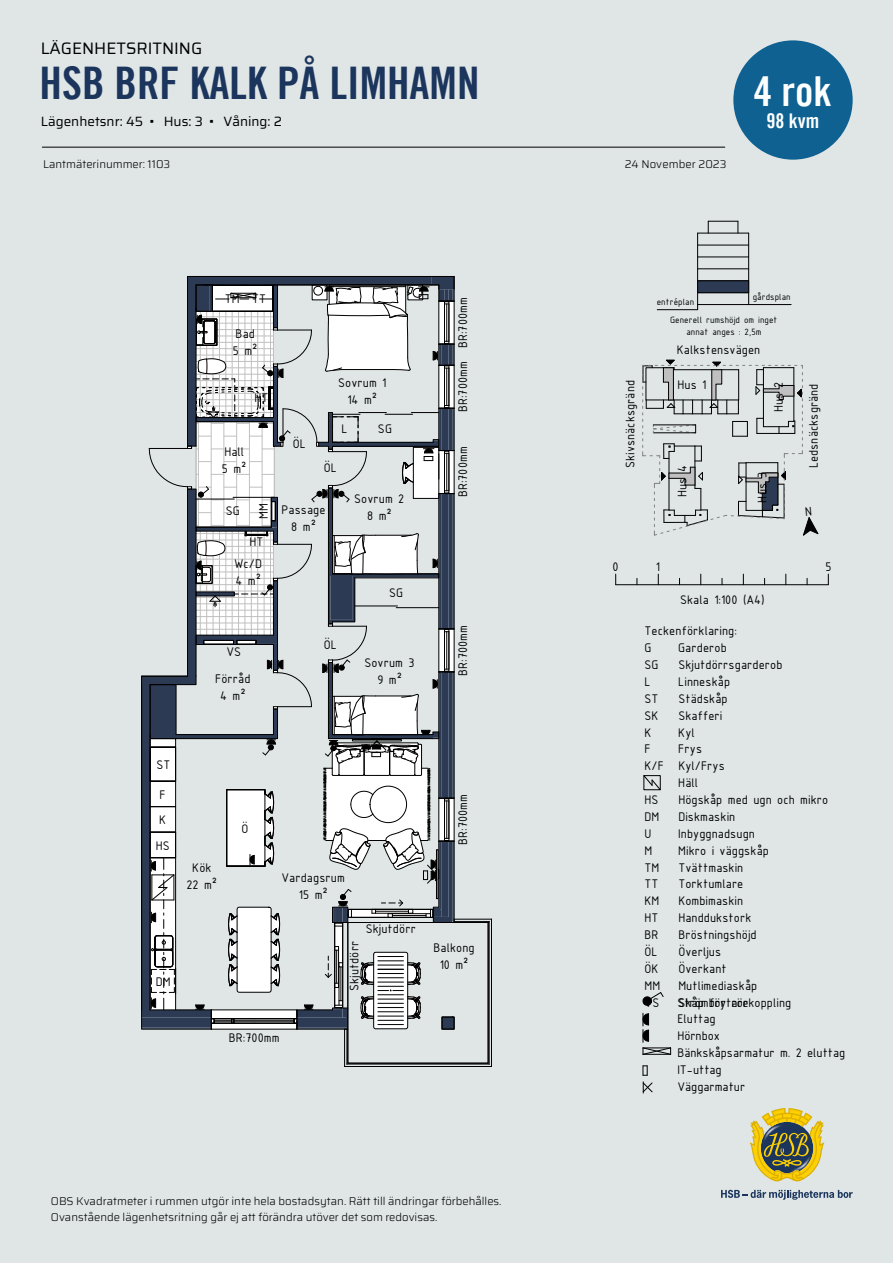
<style>
.page{position:relative;width:893px;height:1263px;background:#e0e6e6}
.page>*{position:absolute;margin:0;border:0;box-sizing:border-box;transform-origin:0 0}
.t1{font:45px "Trade Gothic LT Bold Cond Twenty";color:#1c355d}
.t2{font:41.4px "Trade Gothic LT Bold Cond Twenty";color:#feffff}
.t3{font:20.25px "Trade Gothic LT Bold Cond Twenty";color:#feffff}
.t4{font:16.65px "Saira";color:#000}
.t5{font:13.5px/17px "ISOCPEUR";letter-spacing:.005em;color:#000;text-align:center}
.t6{font:13.5px "Saira";color:#000}
.t7{font:300 11.25px/16.4px "Saira";color:#000}
.t8{font:9.9px/12.5px "ISOCPEUR";letter-spacing:.005em;color:#000;text-align:center}
.t9{font:9.75px "ISOCPEUR";letter-spacing:.005em;color:#000}
</style>
<div class="page">
<div style="left:733px;top:40px;width:120px;height:120px;background:#0f6191;border-radius:50%"></div>
<svg style="left:750px;top:1108px;width:74px;height:74px"></svg>
<svg style="left:721px;top:1190px;width:132px;height:10px"></svg>
<img style="left:761px;top:1122px;width:52px;height:54px">
<hr style="left:141px;top:676px;width:1px;height:353px;background:#000">
<hr style="left:616px;top:584px;width:212px;height:1px;background:#000">
<hr style="left:698px;top:233px;width:51px;height:1px;background:#000">
<hr style="left:698px;top:245px;width:51px;height:1px;background:#000">
<hr style="left:708px;top:221px;width:30px;height:1px;background:#000">
<svg style="left:738px;top:221px;width:1px;height:12px"></svg>
<svg style="left:708px;top:221px;width:1px;height:12px"></svg>
<hr style="left:749px;top:304px;width:42px;height:1px;background:#000">
<hr style="left:657px;top:309px;width:41px;height:1px;background:#000">
<hr style="left:748px;top:233px;width:1px;height:72px;background:#000">
<hr style="left:697px;top:233px;width:1px;height:72px;background:#000">
<hr style="left:698px;top:257px;width:51px;height:1px;background:#000">
<hr style="left:698px;top:269px;width:51px;height:1px;background:#000">
<hr style="left:698px;top:304px;width:51px;height:1px;background:#000">
<div style="left:698px;top:281px;width:51px;height:12px;background:#2c3a54"></div>
<div style="left:697px;top:281px;width:52px;height:12px;border:1px solid #000"></div>
<hr style="left:42px;top:147px;width:683px;height:1px;background:#000">
<svg style="left:643px;top:775px;width:18px;height:16px"></svg>
<div style="left:643px;top:775px;width:17px;height:15px;border:1px solid #000"></div>
<svg style="left:642px;top:1082px;width:11px;height:11px"></svg>
<svg style="left:643px;top:1066px;width:5px;height:10px"></svg>
<svg style="left:642px;top:992px;width:22px;height:14px"></svg>
<svg style="left:642px;top:1013px;width:29px;height:42px"></svg>
<svg style="left:142px;top:276px;width:350px;height:791px"></svg>
<svg style="left:642px;top:359px;width:177px;height:177px"></svg>
<p class="t4" style="left:41px;top:36px;width:163px">LÄGENHETSRITNING</p>
<h1 class="t1" style="left:40px;top:55px;width:441px">HSB BRF KALK PÅ LIMHAMN</h1>
<h2 class="t2" style="left:754px;top:66px;width:80px">4 rok</h2>
<p class="t6" style="left:41px;top:112px;width:242px">Lägenhetsnr: 45 • Hus: 3 • Våning: 2</p>
<h3 class="t3" style="left:766px;top:109px;width:54px">98 kvm</h3>
<p class="t7" style="left:43px;top:155px;width:129px">Lantmäterinummer: 1103</p>
<p class="t7" style="left:625px;top:155px;width:103px">24 November 2023</p>
<p class="t5" style="left:225px;top:289px;width:43px">TM TT</p>
<p class="t5" style="left:233px;top:325px;width:26px;text-align:left">Bad<br>5 m²</p>
<p class="t5" style="left:254px;top:388px;width:15px">HT</p>
<p class="t5" style="left:222px;top:442px;width:26px;text-align:left">Hall<br>5 m²</p>
<p class="t5" style="left:226px;top:501px;width:15px">SG</p>
<p class="t5" style="left:255px;top:519px;width:17px;rotate:-90deg">MM</p>
<p class="t5" style="left:249px;top:532px;width:15px">HT</p>
<p class="t5" style="left:234px;top:555px;width:30px;text-align:left">Wc/D<br>4 m²</p>
<p class="t5" style="left:338px;top:373px;width:50px">Sovrum 1<br>14 m²</p>
<p class="t5" style="left:293px;top:435px;width:15px">ÖL</p>
<p class="t5" style="left:341px;top:420px;width:8px">L</p>
<p class="t5" style="left:378px;top:420px;width:15px">SG</p>
<p class="t5" style="left:324px;top:459px;width:15px">ÖL</p>
<p class="t5" style="left:281px;top:500px;width:46px">Passage<br>8 m²</p>
<p class="t5" style="left:354px;top:490px;width:52px">Sovrum 2<br>8 m²</p>
<p class="t5" style="left:389px;top:584px;width:15px">SG</p>
<p class="t5" style="left:226px;top:642px;width:16px">VS</p>
<p class="t5" style="left:215px;top:670px;width:37px">Förråd<br>4 m²</p>
<p class="t5" style="left:324px;top:636px;width:15px">ÖL</p>
<p class="t5" style="left:364px;top:654px;width:52px">Sovrum 3<br>9 m²</p>
<p class="t5" style="left:454px;top:412px;width:116px;rotate:-90deg">BR:700mm BR:700mm</p>
<p class="t5" style="left:454px;top:497px;width:52px;rotate:-90deg">BR:700mm</p>
<p class="t5" style="left:454px;top:676px;width:52px;rotate:-90deg">BR:700mm</p>
<p class="t5" style="left:157px;top:755px;width:15px">ST</p>
<p class="t5" style="left:160px;top:785px;width:8px">F</p>
<p class="t5" style="left:159px;top:811px;width:8px">K</p>
<p class="t5" style="left:156px;top:836px;width:15px">HS</p>
<p class="t5" style="left:156px;top:972px;width:16px">DM</p>
<p class="t5" style="left:242px;top:819px;width:8px">Ö</p>
<p class="t5" style="left:186px;top:859px;width:32px">Kök<br>22 m²</p>
<p class="t5" style="left:281px;top:868px;width:65px">Vardagsrum<br>15 m²</p>
<p class="t5" style="left:366px;top:920px;width:52px">Skjutdörr</p>
<p class="t5" style="left:345px;top:991px;width:52px;rotate:-90deg">Skjutdörr</p>
<p class="t5" style="left:229px;top:1029px;width:52px">BR:700mm</p>
<p class="t5" style="left:454px;top:845px;width:52px;rotate:-90deg">BR:700mm</p>
<p class="t5" style="left:433px;top:939px;width:43px">Balkong<br>10 m²</p>
<p class="t7" style="left:51px;top:1193px;width:452px">OBS Kvadratmeter i rummen utgör inte hela bostadsytan. Rätt till ändringar förbehålles.<br>Ovanstående lägenhetsritning går ej att förändra utöver det som redovisas.</p>
<p class="t9" style="left:657px;top:295px;width:39px">entréplan</p>
<p class="t9" style="left:753px;top:291px;width:39px">gårdsplan</p>
<p class="t8" style="left:670px;top:313px;width:109px">Generell rumshöjd om inget annat anges : 2,5m</p>
<p class="t5" style="left:677px;top:340px;width:85px">Kalkstensvägen</p>
<p class="t5" style="left:621px;top:468px;width:90px;rotate:-90deg">Skivsnäcksgränd</p>
<p class="t5" style="left:677px;top:376px;width:31px">Hus 1</p>
<p class="t5" style="left:770px;top:412px;width:32px;rotate:-90deg">Hus 2</p>
<p class="t5" style="left:753px;top:503px;width:32px;rotate:-90deg">Hus 3</p>
<p class="t5" style="left:673px;top:497px;width:33px;rotate:-90deg">Hus 4</p>
<p class="t5" style="left:804px;top:468px;width:86px;rotate:-90deg">Ledsnäcksgränd</p>
<p class="t5" style="left:613px;top:557px;width:8px">0</p>
<p class="t5" style="left:656px;top:557px;width:6px">1</p>
<p class="t5" style="left:825px;top:557px;width:8px">5</p>
<p class="t5" style="left:680px;top:590px;width:86px">Skala 1:100 (A4)</p>
<p class="t5" style="left:644px;top:622px;width:94px;text-align:left">Teckenförklaring:<br>G</p>
<p class="t5" style="left:678px;top:639px;width:50px">Garderob</p>
<p class="t5" style="left:644px;top:656px;width:16px">SG</p>
<p class="t5" style="left:678px;top:656px;width:106px">Skjutdörrsgarderob</p>
<p class="t5" style="left:644px;top:673px;width:8px">L</p>
<p class="t5" style="left:678px;top:673px;width:53px">Linneskåp</p>
<p class="t5" style="left:644px;top:690px;width:16px">ST</p>
<p class="t5" style="left:678px;top:690px;width:51px">Städskåp</p>
<p class="t5" style="left:644px;top:706px;width:16px">SK</p>
<p class="t5" style="left:678px;top:706px;width:46px">Skafferi</p>
<p class="t5" style="left:644px;top:723px;width:8px">K</p>
<p class="t5" style="left:678px;top:723px;width:18px">Kyl</p>
<p class="t5" style="left:644px;top:740px;width:8px">F</p>
<p class="t5" style="left:678px;top:740px;width:25px">Frys</p>
<p class="t5" style="left:644px;top:757px;width:82px">K/F Kyl/Frys</p>
<p class="t5" style="left:678px;top:774px;width:22px">Häll</p>
<p class="t5" style="left:644px;top:791px;width:16px">HS</p>
<p class="t5" style="left:678px;top:791px;width:151px">Högskåp med ugn och mikro</p>
<p class="t5" style="left:644px;top:808px;width:16px">DM</p>
<p class="t5" style="left:678px;top:808px;width:58px">Diskmaskin</p>
<p class="t5" style="left:644px;top:825px;width:8px">U</p>
<p class="t5" style="left:678px;top:825px;width:78px">Inbyggnadsugn</p>
<p class="t5" style="left:644px;top:841px;width:9px">M</p>
<p class="t5" style="left:678px;top:841px;width:92px">Mikro i väggskåp</p>
<p class="t5" style="left:644px;top:858px;width:16px">TM</p>
<p class="t5" style="left:678px;top:858px;width:67px">Tvättmaskin</p>
<p class="t5" style="left:644px;top:875px;width:16px">TT</p>
<p class="t5" style="left:678px;top:875px;width:67px">Torktumlare</p>
<p class="t5" style="left:644px;top:892px;width:16px">KM</p>
<p class="t5" style="left:678px;top:892px;width:66px">Kombimaskin</p>
<p class="t5" style="left:644px;top:909px;width:16px">HT</p>
<p class="t5" style="left:678px;top:909px;width:75px">Handdukstork</p>
<p class="t5" style="left:644px;top:926px;width:16px">BR</p>
<p class="t5" style="left:678px;top:926px;width:80px">Bröstningshöjd</p>
<p class="t5" style="left:644px;top:943px;width:15px">ÖL</p>
<p class="t5" style="left:678px;top:943px;width:44px">Överljus</p>
<p class="t5" style="left:644px;top:960px;width:16px">ÖK</p>
<p class="t5" style="left:678px;top:960px;width:50px">Överkant</p>
<p class="t5" style="left:644px;top:976px;width:17px">MM</p>
<p class="t5" style="left:678px;top:976px;width:80px">Mutlimediaskåp</p>
<p class="t5" style="left:644px;top:993px;width:16px">VS</p>
<p class="t5" style="left:685px;top:993px;width:107px">kåp för rörkoppling</p>
<p class="t5" style="left:677px;top:993px;width:169px;text-align:left">Strömbrytare<br>Eluttag<br>Hörnbox<br>Bänkskåpsarmatur m. 2 eluttag<br>IT-uttag<br>Väggarmatur</p>
</div>
